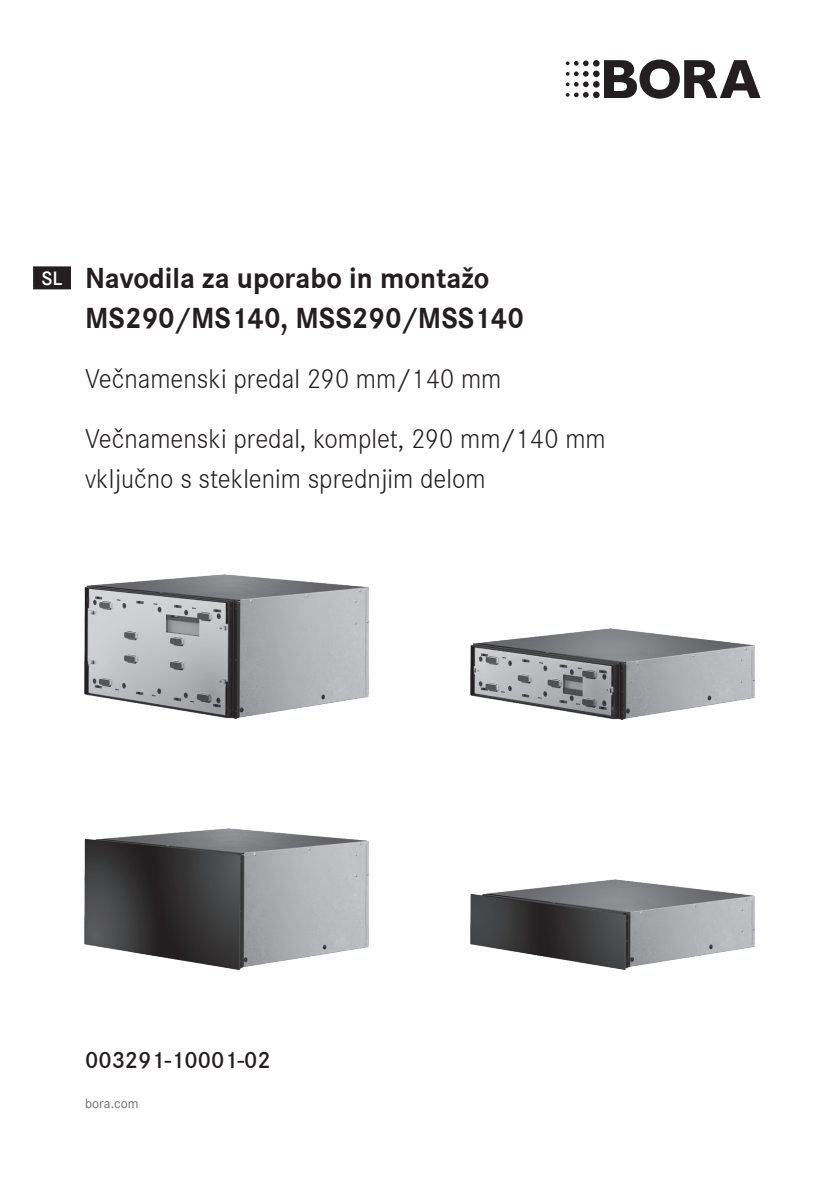
<style>
.page{position:relative;width:840px;height:1191px;background:#fff}
.page>*{position:absolute;margin:0;border:0;box-sizing:border-box;transform-origin:0 0}
.Titel_Headline{font:700 30px/40px "Corporate S Global";color:#231f20}
.Titel_Subline{font:300 28px/40px "Corporate S Global";color:#231f20}
.Titel_Art-Nr{font:600 24px "Corporate S Global";color:#231f20}
.Titel_Länderkennung{font:600 20px "Corporate S Global";color:#fff}
.Titel_URL{font:14px "Corporate S Global";color:#6c6d70}
</style>
<div class="page">
<img style="left:85px;top:574px;width:283px;height:144px">
<img style="left:470px;top:628px;width:283px;height:91px">
<img style="left:85px;top:829px;width:283px;height:140px">
<img style="left:470px;top:879px;width:283px;height:90px">
<div style="left:34px;top:267px;width:36px;height:21px;background:#231f20"></div>
<hr style="left:33px;top:266px;width:38px;height:2px;background:#231f20">
<hr style="left:33px;top:268px;width:2px;height:20px;background:#231f20">
<hr style="left:69px;top:268px;width:2px;height:20px;background:#231f20">
<hr style="left:33px;top:288px;width:38px;height:1px;background:#231f20">
<svg style="left:592px;top:60px;width:7px;height:7px"></svg>
<svg style="left:592px;top:71px;width:7px;height:6px"></svg>
<svg style="left:592px;top:81px;width:7px;height:7px"></svg>
<svg style="left:592px;top:92px;width:7px;height:6px"></svg>
<svg style="left:565px;top:60px;width:23px;height:38px"></svg>
<svg style="left:604px;top:60px;width:156px;height:39px"></svg>
<p class="Titel_Länderkennung" style="left:41px;top:266px;width:23px">SL</p>
<p class="Titel_Headline" style="left:85px;top:257px;width:440px">Navodila za uporabo in montažo<br>MS290/MS140, MSS290/MSS140</p>
<p class="Titel_Subline" style="left:85px;top:359px;width:417px">Večnamenski predal 290 mm/140 mm</p>
<p class="Titel_Subline" style="left:85px;top:419px;width:521px">Večnamenski predal, komplet, 290 mm/140 mm vključno s steklenim sprednjim delom</p>
<p class="Titel_Art-Nr" style="left:85px;top:1045px;width:187px">003291-10001-02</p>
<p class="Titel_URL" style="left:85px;top:1095px;width:55px">bora.com</p>
</div>
